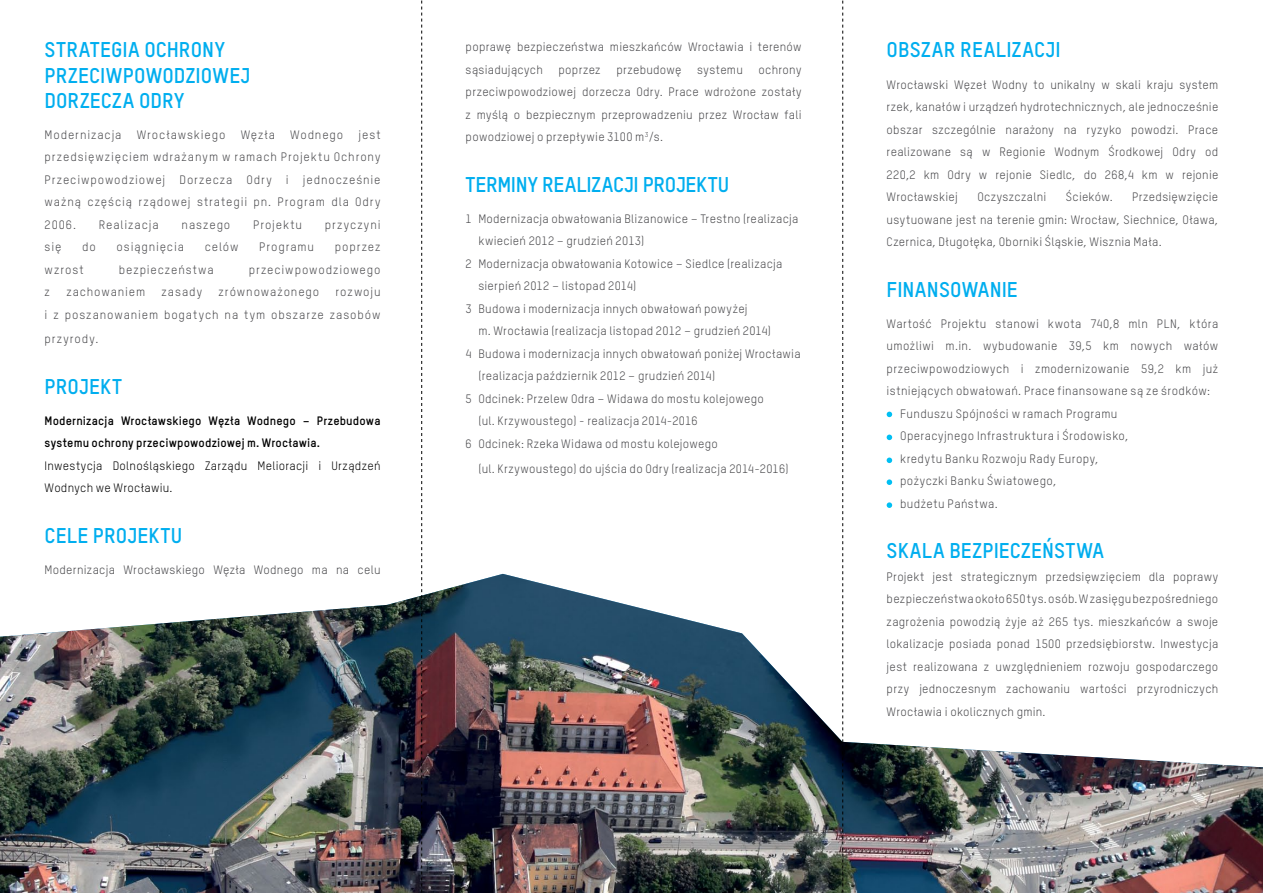
<style>
.page{position:relative;width:1263px;height:893px;background:#fff}
.page>*{position:absolute;margin:0;border:0;box-sizing:border-box;transform-origin:0 0}
.t1{font:700 21px/25.2px "TSTAR";letter-spacing:.005em;color:#00aeef}
.t2{font:12px/22.5px "TSTAR";letter-spacing:.03em;color:#4a4a4d;text-align:justify}
.t3{font:12px/22.5px "TSTAR";letter-spacing:.07em;color:#4a4a4d;text-align:right}
.t4{font:700 12px/22.5px "TSTAR";letter-spacing:.01em;color:#000}
.t5{font:12px/22.5px "TSTAR";letter-spacing:.02em;color:#000}
.t6{font:12px "TSTAR";letter-spacing:.075em;color:#4a4a4d}
.t7{font:12px "TSTAR";letter-spacing:.08em;color:#4a4a4d}
</style>
<div class="page">
<img style="left:0;top:574px;width:1263px;height:319px">
<svg style="left:887px;top:412px;width:5px;height:5px"></svg>
<svg style="left:887px;top:435px;width:5px;height:5px"></svg>
<svg style="left:887px;top:458px;width:5px;height:5px"></svg>
<svg style="left:887px;top:479px;width:5px;height:6px"></svg>
<svg style="left:887px;top:502px;width:5px;height:6px"></svg>
<svg style="left:421px;top:0;width:1px;height:893px"></svg>
<svg style="left:842px;top:0;width:1px;height:893px"></svg>
<h1 class="t1" style="left:45px;top:37px;width:207px">STRATEGIA OCHRONY<br>PRZECIWPOWODZIOWEJ<br>DORZECZA ODRY</h1>
<p class="t3" style="left:45px;top:123px;width:78px">Modernizacja</p>
<p class="t6" style="left:137px;top:127px;width:90px">Wrocławskiego</p>
<p class="t2" style="left:241px;top:123px;width:36px">Węzła</p>
<p class="t3" style="left:290px;top:123px;width:55px">Wodnego</p>
<p class="t2" style="left:45px;top:123px;width:337px;text-indent:314px">jest przedsięwzięciem wdrażanym w ramach Projektu Ochrony Przeciwpowodziowej Dorzecza Odry i jednocześnie ważną częścią rządowej strategii pn. Program dla Odry 2006.</p>
<p class="t6" style="left:99px;top:217px;width:61px">Realizacja</p>
<p class="t6" style="left:182px;top:217px;width:50px">naszego</p>
<p class="t6" style="left:253px;top:217px;width:51px">Projektu</p>
<p class="t7" style="left:325px;top:217px;width:57px">przyczyni</p>
<p class="t2" style="left:45px;top:236px;width:18px">się</p>
<p class="t2" style="left:82px;top:236px;width:15px">do</p>
<p class="t3" style="left:117px;top:236px;width:69px">osiągnięcia</p>
<p class="t2" style="left:205px;top:236px;width:35px">celów</p>
<p class="t3" style="left:259px;top:236px;width:56px">Programu</p>
<p class="t3" style="left:335px;top:236px;width:47px">poprzez</p>
<p class="t2" style="left:45px;top:258px;width:41px">wzrost</p>
<p class="t6" style="left:119px;top:262px;width:97px">bezpieczeństwa</p>
<p class="t3" style="left:249px;top:258px;width:133px">przeciwpowodziowego</p>
<p class="t2" style="left:45px;top:281px;width:7px">z</p>
<p class="t3" style="left:66px;top:281px;width:80px">zachowaniem</p>
<p class="t2" style="left:162px;top:281px;width:42px">zasady</p>
<p class="t3" style="left:219px;top:281px;width:102px">zrównoważonego</p>
<p class="t3" style="left:45px;top:281px;width:337px">rozwoju<br>i z poszanowaniem bogatych na tym obszarze zasobów</p>
<p class="t7" style="left:45px;top:331px;width:55px">przyrody.</p>
<h1 class="t1" style="left:45px;top:373px;width:79px">PROJEKT</h1>
<p class="t4" style="left:45px;top:409px;width:337px">Modernizacja Wrocławskiego Węzła Wodnego – Przebudowa systemu ochrony przeciwpowodziowej m. Wrocławia.</p>
<p class="t5" style="left:45px;top:454px;width:337px">Inwestycja Dolnośląskiego Zarządu Melioracji i Urządzeń<br>Wodnych we Wrocławiu.</p>
<h1 class="t1" style="left:45px;top:522px;width:139px">CELE PROJEKTU</h1>
<p class="t2" style="left:45px;top:558px;width:337px">Modernizacja Wrocławskiego Węzła Wodnego ma na celu</p>
<p class="t2" style="left:466px;top:35px;width:337px">poprawę bezpieczeństwa mieszkańców Wrocławia i terenów sąsiadujących</p>
<p class="t2" style="left:466px;top:58px;width:337px;text-indent:293px">ochrony przeciwpowodziowej dorzecza Odry. Prace wdrożone zostały z myślą o bezpiecznym przeprowadzeniu przez Wrocław fali powodziowej o przepływie 3100 m<sup>3</sup>/s.</p>
<h1 class="t1" style="left:466px;top:171px;width:265px">TERMINY REALIZACJI PROJEKTU</h1>
<p class="t2" style="left:466px;top:207px;width:334px">1 Modernizacja obwałowania Blizanowice – Trestno (realizacja</p>
<p class="t2" style="left:478px;top:230px;width:167px">kwiecień 2012 – grudzień 2013)</p>
<p class="t2" style="left:466px;top:252px;width:318px">2 Modernizacja obwałowania Kotowice – Siedlce (realizacja</p>
<p class="t2" style="left:478px;top:275px;width:159px">sierpień 2012 – listopad 2014)</p>
<p class="t2" style="left:466px;top:297px;width:284px">3 Budowa i modernizacja innych obwałowań powyżej</p>
<p class="t2" style="left:478px;top:320px;width:294px">m. Wrocławia (realizacja listopad 2012 – grudzień 2014)</p>
<p class="t2" style="left:466px;top:342px;width:336px">4 Budowa i modernizacja innych obwałowań poniżej Wrocławia</p>
<p class="t2" style="left:478px;top:365px;width:238px">(realizacja październik 2012 – grudzień 2014)</p>
<p class="t2" style="left:466px;top:387px;width:300px">5 Odcinek: Przelew Odra – Widawa do mostu kolejowego</p>
<p class="t2" style="left:478px;top:410px;width:221px">(ul. Krzywoustego) - realizacja 2014-2016</p>
<p class="t2" style="left:466px;top:432px;width:254px">6 Odcinek: Rzeka Widawa od mostu kolejowego</p>
<p class="t2" style="left:478px;top:457px;width:312px">(ul. Krzywoustego) do ujścia do Odry (realizacja 2014-2016)</p>
<p class="t2" style="left:559px;top:58px;width:44px">poprzez</p>
<p class="t2" style="left:616px;top:58px;width:67px">przebudowę</p>
<p class="t2" style="left:697px;top:58px;width:47px">systemu</p>
<h1 class="t1" style="left:887px;top:37px;width:176px">OBSZAR REALIZACJI</h1>
<p class="t2" style="left:887px;top:73px;width:333px">Wrocławski Węzeł Wodny to unikalny w skali kraju system rzek, kanałów i urządzeń hydrotechnicznych, ale jednocześnie obszar szczególnie narażony na ryzyko powodzi. Prace realizowane są w Regionie Wodnym Środkowej Odry od 220,2 km Odry w rejonie Siedlc, do 268,4 km w rejonie Wrocławskiej</p>
<p class="t2" style="left:977px;top:185px;width:70px">Oczyszczalni</p>
<p class="t2" style="left:1066px;top:185px;width:48px">Ścieków.</p>
<p class="t2" style="left:887px;top:185px;width:333px;text-indent:246px">Przedsięwzięcie usytuowane jest na terenie gmin: Wrocław, Siechnice, Oława, Czernica, Długołęka, Oborniki Śląskie, Wisznia Mała.</p>
<h1 class="t1" style="left:887px;top:276px;width:133px">FINANSOWANIE</h1>
<p class="t2" style="left:887px;top:312px;width:333px">Wartość Projektu stanowi kwota 740,8 mln PLN, która</p>
<p class="t2" style="left:887px;top:335px;width:333px">umożliwi m.in. wybudowanie 39,5 km nowych wałów</p>
<p class="t2" style="left:887px;top:357px;width:333px">przeciwpowodziowych i zmodernizowanie 59,2 km już</p>
<p class="t2" style="left:887px;top:380px;width:325px">istniejących obwałowań. Prace finansowane są ze środków:</p>
<p class="t2" style="left:900px;top:402px;width:219px">Funduszu Spójności w ramach Programu</p>
<p class="t2" style="left:900px;top:425px;width:230px">Operacyjnego Infrastruktura i Środowisko,</p>
<p class="t2" style="left:900px;top:447px;width:200px">kredytu Banku Rozwoju Rady Europy,</p>
<p class="t2" style="left:900px;top:470px;width:158px">pożyczki Banku Światowego,</p>
<p class="t2" style="left:900px;top:492px;width:99px">budżetu Państwa.</p>
<h1 class="t1" style="left:887px;top:538px;width:24px">Skala</h1>
<h1 class="t1" style="left:949px;top:538px;width:12px">bezpiecze</h1>
<h1 class="t1" style="left:1042px;top:538px;width:26px">ństwa</h1>
<p class="t2" style="left:887px;top:565px;width:333px">Projekt jest strategicznym przedsięwzięciem dla poprawy bezpieczeństwa około 650 tys. osób. W zasięgu bezpośredniego zagrożenia powodzią żyje aż 265 tys. mieszkańców a swoje lokalizacje posiada ponad 1500 przedsiębiorstw. Inwestycja jest realizowana z uwzględnieniem rozwoju gospodarczego przy jednoczesnym zachowaniu wartości przyrodniczych Wrocławia i okolicznych gmin.</p>
</div>
